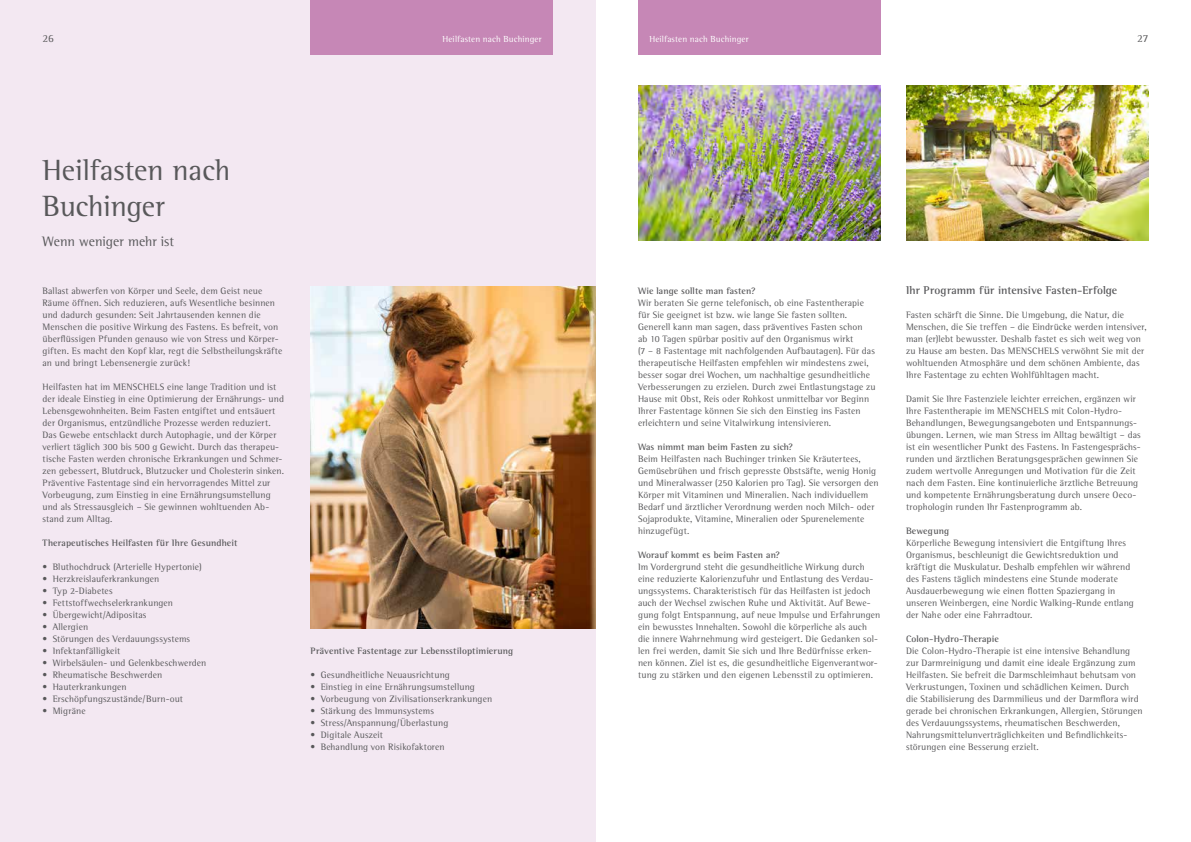
<style>
.page{position:relative;width:1191px;height:842px;background:#fff}
.page>*{position:absolute;margin:0;border:0;box-sizing:border-box;transform-origin:0 0}
.t1{font:30px/36px "Rotis Semi Serif Std";letter-spacing:-.005em;color:#58585a}
.t2{font:14px "Rotis Semi Serif Std";color:#58585a}
.t3{font:700 11.5px "Rotis Semi Serif Std";color:#58585a}
.t4{font:11px "Rotis Semi Serif Std";color:#58585a}
.t5{font:9.5px/12px "Rotis Semi Serif Std";letter-spacing:.015em;color:#58585a}
.t6{font:700 9.5px "Rotis Semi Serif Std";letter-spacing:.005em;color:#58585a}
.t7{font:9px "Rotis Semi Serif Std";letter-spacing:.015em;color:#fff}
</style>
<div class="page">
<div style="left:0;top:0;width:595px;height:842px;background:#f3e8f2"></div>
<img style="left:310px;top:286px;width:285px;height:342px">
<div style="left:310px;top:0;width:243px;height:54px;background:#c687b6"></div>
<div style="left:638px;top:0;width:242px;height:54px;background:#c687b6"></div>
<img style="left:638px;top:85px;width:242px;height:155px">
<img style="left:906px;top:85px;width:242px;height:155px">
<p class="t4" style="left:43px;top:32px;width:13px">26</p>
<p class="t7" style="left:442px;top:34px;width:101px">Heilfasten nach Buchinger</p>
<p class="t7" style="left:649px;top:34px;width:101px">Heilfasten nach Buchinger</p>
<p class="t4" style="left:1137px;top:32px;width:13px">27</p>
<h1 class="t1" style="left:43px;top:152px;width:189px">Heilfasten nach<br>Buchinger</h1>
<h2 class="t2" style="left:43px;top:233px;width:133px">Wenn weniger mehr ist</h2>
<p class="t5" style="left:43px;top:285px;width:241px">Ballast abwerfen von Körper und Seele, dem Geist neue Räume öffnen. Sich reduzieren, aufs Wesentliche besinnen und dadurch gesunden: Seit Jahrtausenden kennen die Menschen die positive Wirkung des Fastens. Es befreit, von überflüssigen Pfunden genauso wie von Stress und Körper&shy;giften. Es macht den Kopf klar, regt die Selbstheilungskräfte an und bringt Lebensenergie zurück!</p>
<p class="t5" style="left:43px;top:381px;width:243px">Heilfasten hat im MENSCHELS eine lange Tradition und ist der ideale Einstieg in eine Optimierung der Ernährungs- und Lebensgewohnheiten. Beim Fasten entgiftet und entsäuert der Organismus, entzündliche Prozesse werden reduziert.<br>Das Gewebe entschlackt durch Autophagie, und der Körper verliert täglich 300 bis 500 g Gewicht. Durch das therapeu&shy;tische Fasten werden chronische Erkrankungen und Schmer&shy;zen gebessert, Blutdruck, Blutzucker und Cholesterin sinken.<br>Präventive Fastentage sind ein hervorragendes Mittel zur Vorbeugung, zum Einstieg in eine Ernährungsumstellung und als Stressausgleich – Sie gewinnen wohltuenden Ab&shy;stand zum Alltag.</p>
<p class="t6" style="left:43px;top:537px;width:196px">Therapeutisches Heilfasten für Ihre Gesundheit</p>
<p class="t5" style="left:43px;top:561px;width:161px">• Bluthochdruck (Arterielle Hypertonie)</p>
<p class="t5" style="left:43px;top:573px;width:118px">• Herzkreislauferkrankungen</p>
<p class="t5" style="left:43px;top:585px;width:71px">• Typ 2-Diabetes</p>
<p class="t5" style="left:43px;top:597px;width:132px">• Fettstoffwechselerkrankungen</p>
<p class="t5" style="left:43px;top:609px;width:105px">• Übergewicht/Adipositas</p>
<p class="t5" style="left:43px;top:621px;width:47px">• Allergien</p>
<p class="t5" style="left:43px;top:633px;width:149px">• Störungen des Verdauungssystems</p>
<p class="t5" style="left:43px;top:645px;width:79px">• Infektanfälligkeit</p>
<p class="t5" style="left:43px;top:657px;width:165px">• Wirbelsäulen- und Gelenkbeschwerden</p>
<p class="t5" style="left:43px;top:669px;width:121px">• Rheumatische Beschwerden</p>
<p class="t5" style="left:43px;top:681px;width:85px">• Hauterkrankungen</p>
<p class="t5" style="left:43px;top:693px;width:142px">• Erschöpfungszustände/Burn-out</p>
<p class="t5" style="left:43px;top:705px;width:45px">• Migräne</p>
<p class="t6" style="left:310px;top:645px;width:204px">Präventive Fastentage zur Lebensstiloptimierung</p>
<p class="t5" style="left:310px;top:669px;width:141px">• Gesundheitliche Neuausrichtung</p>
<p class="t5" style="left:310px;top:681px;width:166px">• Einstieg in eine Ernährungsumstellung</p>
<p class="t5" style="left:310px;top:693px;width:183px">• Vorbeugung von Zivilisationserkrankungen</p>
<p class="t5" style="left:310px;top:705px;width:125px">• Stärkung des Immunsystems</p>
<p class="t5" style="left:310px;top:717px;width:139px">• Stress/Anspannung/Überlastung</p>
<p class="t5" style="left:310px;top:729px;width:74px">• Digitale Auszeit</p>
<p class="t5" style="left:310px;top:741px;width:136px">• Behandlung von Risikofaktoren</p>
<p class="t6" style="left:638px;top:285px;width:119px">Wie lange sollte man fasten?</p>
<p class="t5" style="left:638px;top:297px;width:239px">Wir beraten Sie gerne telefonisch, ob eine Fastentherapie für Sie geeignet ist bzw. wie lange Sie fasten sollten.<br>Generell kann man sagen, dass präventives Fasten schon<br>ab 10 Tagen spürbar positiv auf den Organismus wirkt<br>(7 – 8 Fastentage mit nachfolgenden Aufbautagen). Für das therapeutische Heilfasten empfehlen wir mindestens zwei, besser sogar drei Wochen, um nachhaltige gesundheitliche Verbesserungen zu erzielen. Durch zwei Entlastungstage zu Hause mit Obst, Reis oder Rohkost unmittelbar vor Beginn Ihrer Fastentage können Sie sich den Einstieg ins Fasten erleichtern und seine Vitalwirkung intensivieren.</p>
<p class="t6" style="left:638px;top:441px;width:156px">Was nimmt man beim Fasten zu sich?</p>
<p class="t5" style="left:638px;top:453px;width:242px">Beim Heilfasten nach Buchinger trinken Sie Kräutertees, Gemüsebrühen und frisch gepresste Obstsäfte, wenig Honig und Mineralwasser (250 Kalorien pro Tag). Sie versorgen den Körper mit Vitaminen und Mineralien. Nach individuellem Bedarf und ärztlicher Verordnung werden noch Milch- oder Sojaprodukte, Vitamine, Mineralien oder Spurenelemente hinzugefügt.</p>
<p class="t6" style="left:638px;top:549px;width:143px">Worauf kommt es beim Fasten an?</p>
<p class="t5" style="left:638px;top:561px;width:244px">Im Vordergrund steht die gesundheitliche Wirkung durch eine reduzierte Kalorienzufuhr und Entlastung des Verdau&shy;ungssystems. Charakteristisch für das Heilfasten ist jedoch auch der Wechsel zwischen Ruhe und Aktivität. Auf Bewe&shy;gung folgt Entspannung, auf neue Impulse und Erfahrungen ein bewusstes Innehalten. Sowohl die körperliche als auch die innere Wahrnehmung wird gesteigert. Die Gedanken sol&shy;len frei werden, damit Sie sich und Ihre Bedürfnisse erken&shy;nen können. Ziel ist es, die gesundheitliche Eigenverantwor&shy;tung zu stärken und den eigenen Lebensstil zu optimieren.</p>
<p class="t3" style="left:906px;top:283px;width:213px">Ihr Programm für intensive Fasten-Erfolge</p>
<p class="t5" style="left:906px;top:309px;width:242px">Fasten schärft die Sinne. Die Umgebung, die Natur, die Menschen, die Sie treffen – die Eindrücke werden intensiver, man (er)lebt bewusster. Deshalb fastet es sich weit weg von zu Hause am besten. Das MENSCHELS verwöhnt Sie mit der wohltuenden Atmosphäre und dem schönen Ambiente, das Ihre Fastentage zu echten Wohlfühltagen macht.</p>
<p class="t5" style="left:906px;top:393px;width:236px">Damit Sie Ihre Fastenziele leichter erreichen, ergänzen wir Ihre Fastentherapie im MENSCHELS mit Colon-Hydro-Behandlungen, Bewegungsangeboten und Entspannungs&shy;übungen. Lernen, wie man Stress im Alltag bewältigt – das ist ein wesentlicher Punkt des Fastens. In Fastengesprächs&shy;runden und ärztlichen Beratungsgesprächen gewinnen Sie zudem wertvolle Anregungen und Motivation für die Zeit nach dem Fasten. Eine kontinuierliche ärztliche Betreuung und kompetente Ernährungsberatung durch unsere Oeco&shy;trophologin runden Ihr Fastenprogramm ab.</p>
<p class="t6" style="left:906px;top:525px;width:45px">Bewegung</p>
<p class="t5" style="left:906px;top:537px;width:229px">Körperliche Bewegung intensiviert die Entgiftung Ihres Organismus, beschleunigt die Gewichtsreduktion und kräftigt die Muskulatur. Deshalb empfehlen wir während des Fastens täglich mindestens eine Stunde moderate Ausdauerbewegung wie einen flotten Spaziergang in unseren Weinbergen, eine Nordic Walking-Runde entlang der Nahe oder eine Fahrradtour.</p>
<p class="t6" style="left:906px;top:633px;width:94px">Colon-Hydro-Therapie</p>
<p class="t5" style="left:906px;top:645px;width:238px">Die Colon-Hydro-Therapie ist eine intensive Behandlung zur Darmreinigung und damit eine ideale Ergänzung zum Heilfasten. Sie befreit die Darmschleimhaut behutsam von Verkrustungen, Toxinen und schädlichen Keimen. Durch die Stabilisierung des Darmmilieus und der Darmflora wird gerade bei chronischen Erkrankungen, Allergien, Störungen des Verdauungssystems, rheumatischen Beschwerden, Nahrungsmittelunverträglichkeiten und Befindlichkeits&shy;störungen eine Besserung erzielt.</p>
</div>
